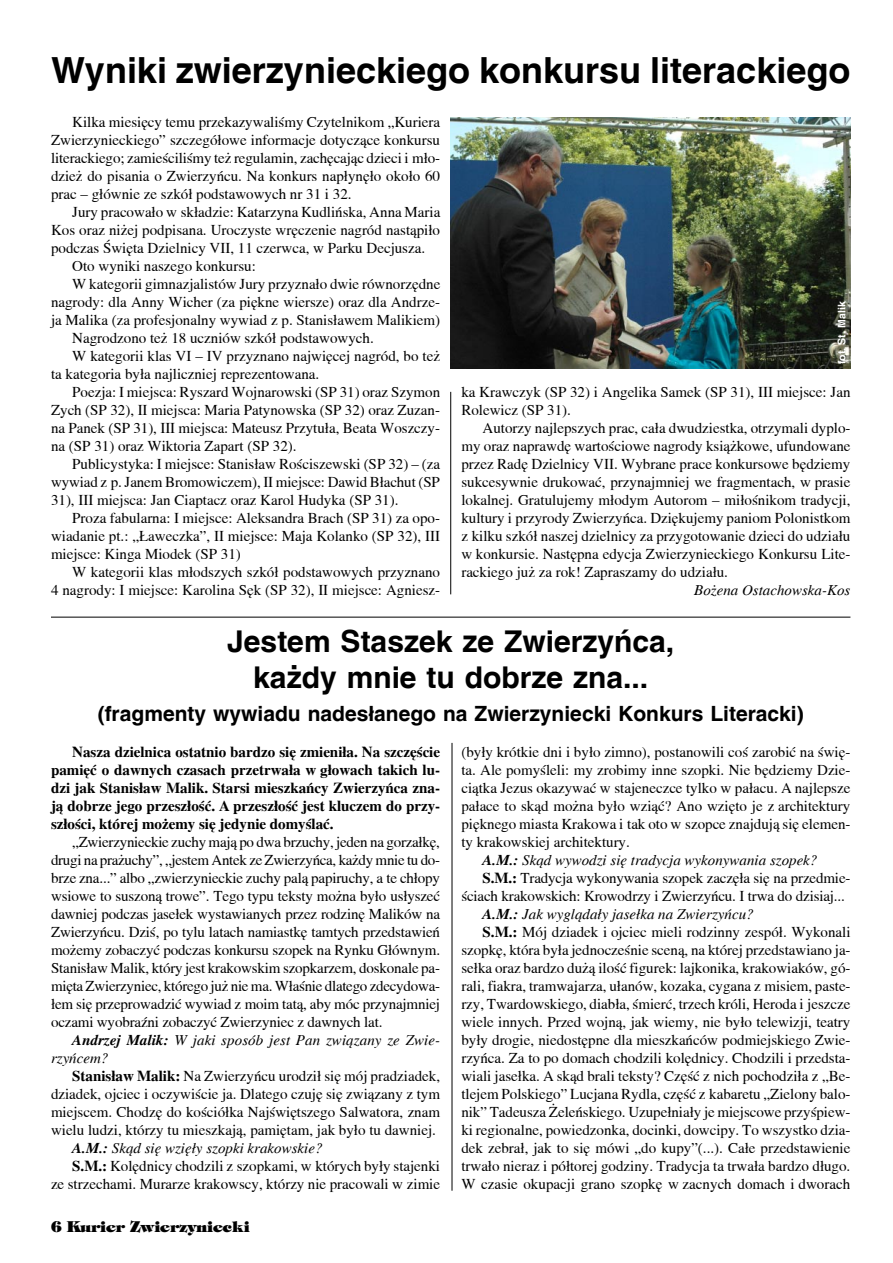
<style>
.page{position:relative;width:893px;height:1263px;background:#fff}
.page>*{position:absolute;margin:0;border:0;box-sizing:border-box;transform-origin:0 0}
._1tytu³{font:700 36px "Switzerland";color:#000}
._4tytuł_20pkt{font:700 30px/36px "Switzerland";color:#000;text-align:center}
._4tytuł_20pkt-2{font:700 21px "Switzerland";color:#000}
._1_tekst{font:15px/18px "Toronto";color:#000;text-align:justify}
._1_tekst-2{font:700 15px/18px "Toronto";color:#000;text-align:justify}
._1_tekst-3{font:italic 15px/18px "Toronto";color:#000}
._4_autor{font:italic 15px "Toronto";color:#000}
.t1{font:800 15px "Timpani";color:#000}
.foto{font:700 10.5px "Switzerland";color:#fff}
.s1{font-weight:700}
</style>
<div class="page">
<img style="left:451px;top:118px;width:399px;height:251px">
<hr style="left:450px;top:392px;width:1px;height:202px;background:#000">
<hr style="left:51px;top:617px;width:799px;height:1px;background:#000">
<hr style="left:452px;top:743px;width:1px;height:448px;background:#000">
<p class="_1tytu³" style="left:51px;top:48px;width:801px">Wyniki zwierzynieckiego konkursu literackiego</p>
<p class="_1_tekst" style="left:51px;top:113px;width:391px;text-indent:21px">Kilka miesięcy temu przekazywaliśmy Czytelnikom „Kuriera Zwierzynieckiego” szczegółowe informacje dotyczące konkursu literackiego; zamieściliśmy też regulamin, zachęcając dzieci i mło&shy;dzież do pisania o Zwierzyńcu. Na konkurs napłynęło około 60 prac – głównie ze szkół podstawowych nr 31 i 32.</p>
<p class="_1_tekst" style="left:51px;top:203px;width:391px;text-indent:21px">Jury pracowało w składzie: Katarzyna Kudlińska, Anna Maria Kos oraz niżej podpisana. Uroczyste wręczenie nagród nastąpiło podczas Święta Dzielnicy VII, 11 czerwca, w Parku Decjusza.</p>
<p class="_1_tekst" style="left:72px;top:257px;width:185px">Oto wyniki naszego konkursu:</p>
<p class="_1_tekst" style="left:51px;top:275px;width:391px;text-indent:21px">W kategorii gimnazjalistów Jury przyznało dwie równorzędne nagrody: dla Anny Wicher (za piękne wiersze) oraz dla Andrze&shy;ja Malika (za profesjonalny wywiad z p. Stanisławem Malikiem)</p>
<p class="_1_tekst" style="left:72px;top:329px;width:303px">Nagrodzono też 18 uczniów szkół podstawowych.</p>
<p class="_1_tekst" style="left:51px;top:347px;width:390px;text-indent:21px">W kategorii klas VI – IV przyznano najwięcej nagród, bo też ta kategoria była najliczniej reprezentowana.</p>
<p class="_1_tekst" style="left:51px;top:383px;width:391px;text-indent:21px">Poezja: I miejsca: Ryszard Wojnarowski (SP 31) oraz Szymon Zych (SP 32), II miejsca: Maria Patynowska (SP 32) oraz Zuzan&shy;na Panek (SP 31), III miejsca: Mateusz Przytuła, Beata Woszczy&shy;na (SP 31) oraz Wiktoria Zapart (SP 32).</p>
<p class="_1_tekst" style="left:51px;top:455px;width:391px;text-indent:21px">Publicystyka: I miejsce: Stanisław Rościszewski (SP 32) – (za wywiad z p. Janem Bromowiczem), II miejsce: Dawid Błachut (SP 31), III miejsca: Jan Ciaptacz oraz Karol Hudyka (SP 31).</p>
<p class="_1_tekst" style="left:51px;top:509px;width:391px;text-indent:21px">Proza fabularna: I miejsce: Aleksandra Brach (SP 31) za opo&shy;wiadanie pt.: „Ławeczka”, II miejsce: Maja Kolanko (SP 32), III miejsce: Kinga Miodek (SP 31)</p>
<p class="_1_tekst" style="left:51px;top:563px;width:391px;text-align:right">W kategorii klas młodszych szkół podstawowych przyznano<br>4 nagrody: I miejsce: Karolina Sęk (SP 32), II miejsce: Agniesz-</p>
<p class="foto" style="left:836px;top:364px;width:64px;rotate:-90deg">fot. St. Malik</p>
<p class="_1_tekst" style="left:461px;top:383px;width:391px">ka Krawczyk (SP 32) i Angelika Samek (SP 31), III miejsce: Jan<br>Rolewicz (SP 31).</p>
<p class="_1_tekst" style="left:461px;top:419px;width:391px;text-indent:21px">Autorzy najlepszych prac, cała dwudziestka, otrzymali dyplo&shy;my oraz naprawdę wartościowe nagrody książkowe, ufundowane przez Radę Dzielnicy VII. Wybrane prace konkursowe będziemy sukcesywnie drukować, przynajmniej we fragmentach, w prasie lokalnej. Gratulujemy młodym Autorom – miłośnikom tradycji, kultury i przyrody Zwierzyńca. Dziękujemy paniom Polonistkom z kilku szkół naszej dzielnicy za przygotowanie dzieci do udziału w konkursie. Następna edycja Zwierzynieckiego Konkursu Lite&shy;rackiego już za rok! Zapraszamy do udziału.</p>
<p class="_4_autor" style="left:694px;top:582px;width:158px">Bożena Ostachowska-Kos</p>
<p class="_4tytuł_20pkt" style="left:227px;top:623px;width:449px">Jestem Staszek ze Zwierzyńca, każdy mnie tu dobrze zna...</p>
<p class="_4tytuł_20pkt-2" style="left:98px;top:701px;width:708px">(fragmenty wywiadu nadesłanego na Zwierzyniecki Konkurs Literacki)</p>
<p class="_1_tekst-2" style="left:51px;top:743px;width:391px;text-indent:21px">Nasza dzielnica ostatnio bardzo się zmieniła. Na szczęście pamięć o dawnych czasach przetrwała w głowach takich lu&shy;dzi jak Stanisław Malik. Starsi mieszkańcy Zwierzyńca zna&shy;ją dobrze jego przeszłość. A przeszłość jest kluczem do przy&shy;szłości, której możemy się jedynie domyślać.</p>
<p class="_1_tekst" style="left:51px;top:833px;width:391px;text-indent:21px">„Zwierzynieckie zuchy mają po dwa brzuchy, jeden na gorzałkę, drugi na prażuchy”, „jestem Antek ze Zwierzyńca, każdy mnie tu do&shy;brze zna...” albo „zwierzynieckie zuchy palą papiruchy, a te chłopy wsiowe to suszoną trowe”. Tego typu teksty można było usłyszeć dawniej podczas jasełek wystawianych przez rodzinę Malików na Zwierzyńcu. Dziś, po tylu latach namiastkę tamtych przedstawień możemy zobaczyć podczas konkursu szopek na Rynku Głównym.<br>Stanisław Malik, który jest krakowskim szopkarzem, doskonale pa&shy;mięta Zwierzyniec, którego już nie ma. Właśnie dlatego zdecydowa&shy;łem się przeprowadzić wywiad z moim tatą, aby móc przynajmniej oczami wyobraźni zobaczyć Zwierzyniec z dawnych lat.</p>
<p class="_1_tekst-3" style="left:51px;top:1031px;width:391px;text-indent:21px"><span class="s1">Andrzej Malik:</span> W jaki sposób jest Pan związany ze Zwie&shy;rzyńcem?</p>
<p class="_1_tekst" style="left:51px;top:1067px;width:391px;text-indent:21px"><span class="s1">Stanisław Malik:</span> Na Zwierzyńcu urodził się mój pradziadek, dziadek, ojciec i oczywiście ja. Dlatego czuję się związany z tym miejscem. Chodzę do kościółka Najświętszego Salwatora, znam wielu ludzi, którzy tu mieszkają, pamiętam, jak było tu dawniej.</p>
<p class="_1_tekst-3" style="left:72px;top:1139px;width:252px"><span class="s1">A.M.:</span> Skąd się wzięły szopki krakowskie?</p>
<p class="_1_tekst" style="left:51px;top:1157px;width:391px;text-align:right"><span class="s1">S.M.:</span> Kolędnicy chodzili z szopkami, w których były stajenki<br>ze strzechami. Murarze krakowscy, którzy nie pracowali w zimie</p>
<p class="_1_tekst" style="left:461px;top:743px;width:391px">(były krótkie dni i było zimno), postanowili coś zarobić na świę&shy;ta. Ale pomyśleli: my zrobimy inne szopki. Nie będziemy Dzie&shy;ciątka Jezus okazywać w stajeneczce tylko w pałacu. A najlepsze pałace to skąd można było wziąć? Ano wzięto je z architektury pięknego miasta Krakowa i tak oto w szopce znajdują się elemen&shy;ty krakowskiej architektury.</p>
<p class="_1_tekst-3" style="left:483px;top:851px;width:336px"><span class="s1">A.M.:</span> Skąd wywodzi się tradycja wykonywania szopek?</p>
<p class="_1_tekst" style="left:461px;top:869px;width:391px;text-indent:21px"><span class="s1">S.M.:</span> Tradycja wykonywania szopek zaczęła się na przedmie&shy;ściach krakowskich: Krowodrzy i Zwierzyńcu. I trwa do dzisiaj...</p>
<p class="_1_tekst-3" style="left:483px;top:905px;width:273px"><span class="s1">A.M.:</span> Jak wyglądały jasełka na Zwierzyńcu?</p>
<p class="_1_tekst" style="left:461px;top:923px;width:391px;text-indent:21px"><span class="s1">S.M.:</span> Mój dziadek i ojciec mieli rodzinny zespół. Wykonali szopkę, która była jednocześnie sceną, na której przedstawiano ja&shy;sełka oraz bardzo dużą ilość figurek: lajkonika, krakowiaków, gó&shy;rali, fiakra, tramwajarza, ułanów, kozaka, cygana z misiem, paste&shy;rzy, Twardowskiego, diabła, śmierć, trzech króli, Heroda i jeszcze wiele innych. Przed wojną, jak wiemy, nie było telewizji, teatry były drogie, niedostępne dla mieszkańców podmiejskiego Zwie&shy;rzyńca. Za to po domach chodzili kolędnicy. Chodzili i przedsta&shy;wiali jasełka. A skąd brali teksty? Część z nich pochodziła z „Be&shy;tlejem Polskiego” Lucjana Rydla, część z kabaretu „Zielony balo&shy;nik” Tadeusza Żeleńskiego. Uzupełniały je miejscowe przyśpiew&shy;ki regionalne, powiedzonka, docinki, dowcipy. To wszystko dzia&shy;dek zebrał, jak to się mówi „do kupy”(...). Całe przedstawienie trwało nieraz i półtorej godziny. Tradycja ta trwała bardzo długo.<br>W czasie okupacji grano szopkę w zacnych domach i dworach</p>
<p class="t1" style="left:51px;top:1216px;width:200px">6 Kurier Zwierzyniecki</p>
</div>
